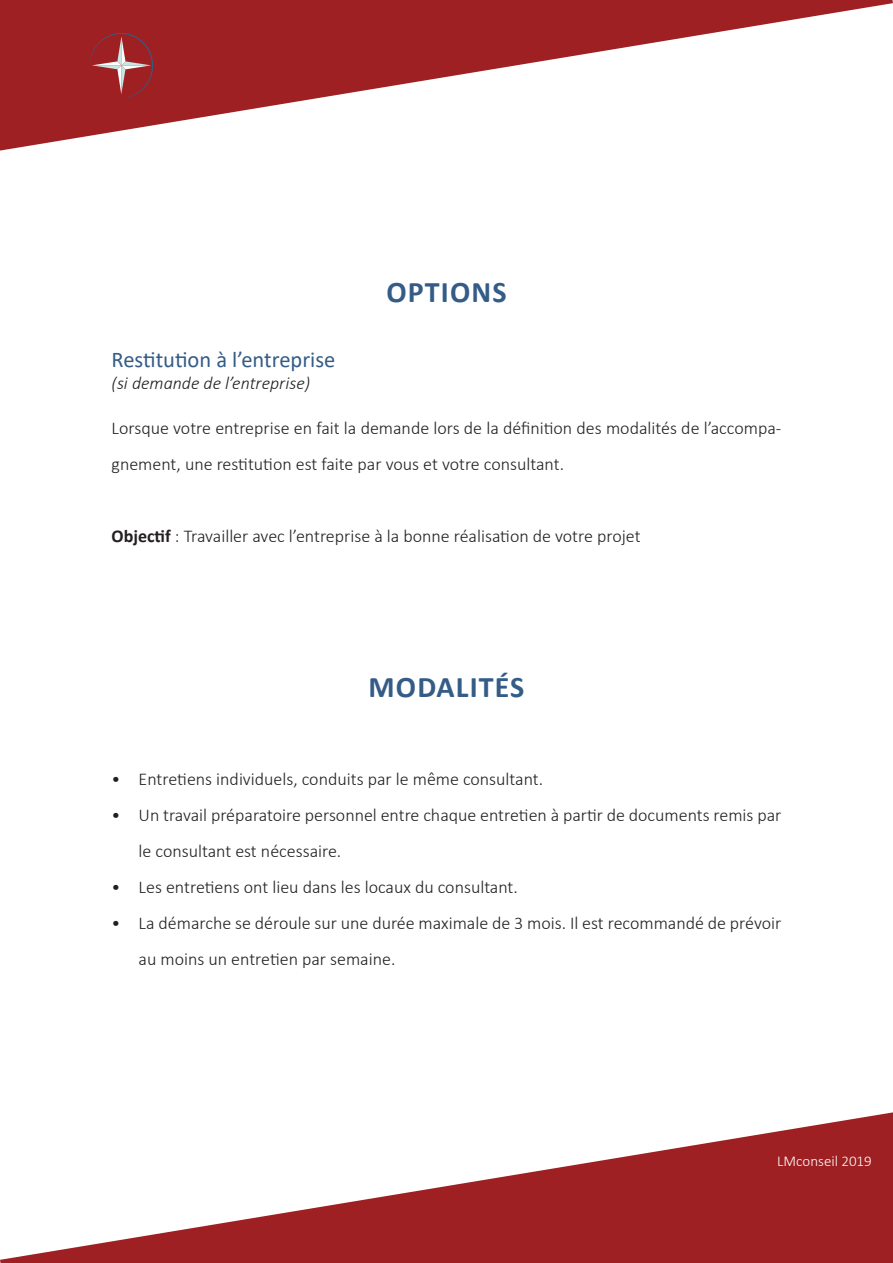
<style>
.page{position:relative;width:893px;height:1263px;background:#fff}
.page>*{position:absolute;margin:0;border:0;box-sizing:border-box;transform-origin:0 0}
.t1{font:700 30px "Calibri";letter-spacing:.035em;color:#345c87}
.t2{font:22.5px "Calibri";color:#345c87}
.t3{font:300 18px/36px "Calibri";color:#231f20}
.t4{font:italic 300 18px "Calibri";color:#231f20}
.t5{font:300 15px "Calibri";letter-spacing:.005em;color:#fff}
.s1{font-weight:700}
</style>
<div class="page">
<svg style="left:0;top:0;width:893px;height:151px"></svg>
<svg style="left:0;top:1112px;width:893px;height:151px;fill:#9f2022"></svg>
<svg style="left:90px;top:33px;width:63px;height:65px;background:#a3383b"></svg>
<p class="t1" style="left:386px;top:271px;width:122px">OPTIONS</p>
<p class="t2" style="left:112px;top:344px;width:225px">Restitution à l’entreprise</p>
<p class="t4" style="left:112px;top:372px;width:200px">(si demande de l’entreprise)</p>
<p class="t3" style="left:112px;top:409px;width:671px">Lorsque votre entreprise en fait la demande lors de la définition des modalités de l’accompa&shy;gnement, une restitution est faite par vous et votre consultant.</p>
<p class="t3" style="left:112px;top:517px;width:530px"><span class="s1">Objectif</span> : Travailler avec l’entreprise à la bonne réalisation de votre projet</p>
<p class="t1" style="left:369px;top:666px;width:157px">MODALITÉS</p>
<p class="t3" style="left:112px;top:761px;width:433px">• Entretiens individuels, conduits par le même consultant.</p>
<p class="t3" style="left:139px;top:797px;width:644px;text-indent:-27px">• Un travail préparatoire personnel entre chaque entretien à partir de documents remis par le consultant est nécessaire.</p>
<p class="t3" style="left:112px;top:869px;width:408px">• Les entretiens ont lieu dans les locaux du consultant.</p>
<p class="t3" style="left:139px;top:905px;width:644px;text-indent:-27px">• La démarche se déroule sur une durée maximale de 3 mois. Il est recommandé de prévoir au moins un entretien par semaine.</p>
<p class="t5" style="left:777px;top:1152px;width:96px">LMconseil 2019</p>
</div>
